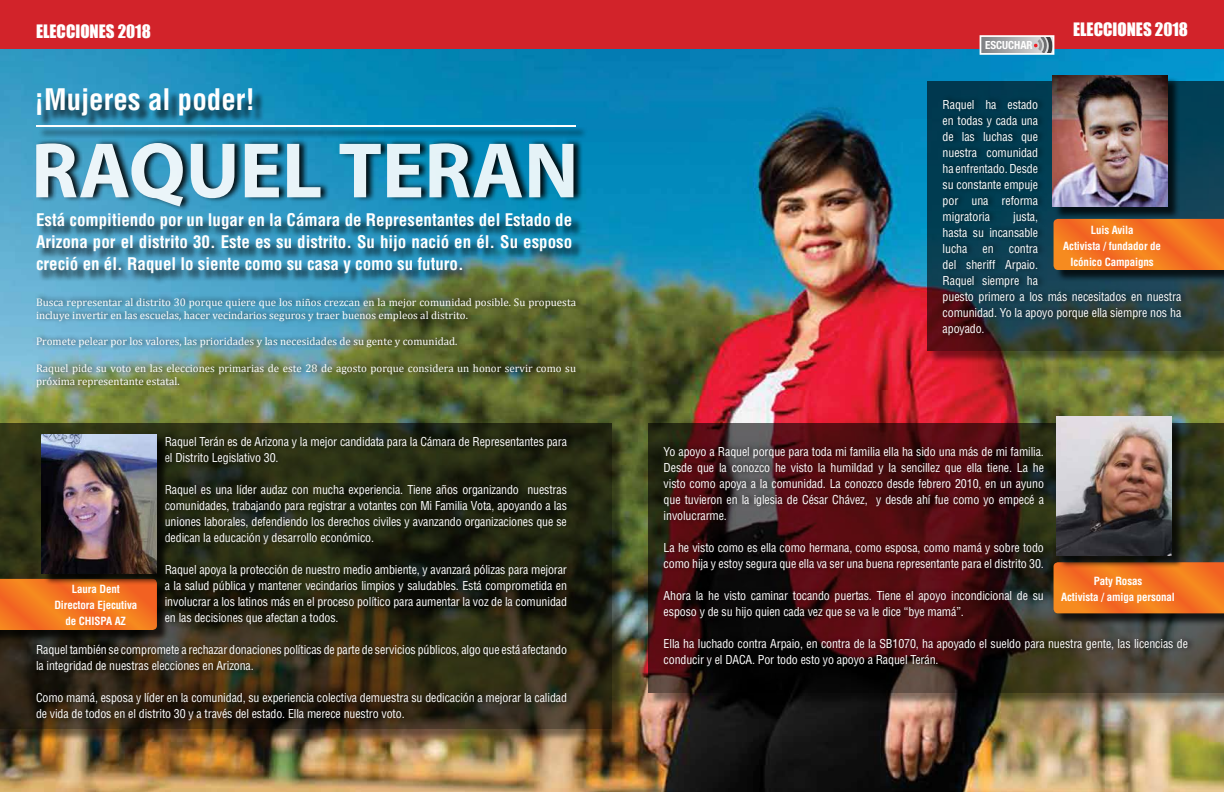
<style>
.page{position:relative;width:1224px;height:792px;background:#fff}
.page>*{position:absolute;margin:0;border:0;box-sizing:border-box;transform-origin:0 0}
.t1{font:700 111px "Myriad Arabic";color:#fff}
.t2{font:700 condensed 29px "Helvetica";color:#fff}
.t3{font:700 condensed 17px/22px "Helvetica";color:#fff;text-align:justify}
.t4{font:17px "Impact";color:#fff}
.t5{font:condensed 12px/16px "Helvetica";letter-spacing:-.01em;color:#fff}
.t6{font:700 condensed 11.2px "Helvetica Neue";color:#fff}
.t7{font:11px/13.2px "Cambria";color:#fff}
.t8{font:700 condensed 11px/16px "Helvetica";letter-spacing:-.01em;color:#fff;text-align:center}
</style>
<div class="page">
<img style="left:0;top:49px;width:1224px;height:743px">
<div style="left:0;top:424px;width:625px;height:318px;background:#000;opacity:.75"></div>
<svg style="left:0;top:423px;width:612px;height:306px;background:#282813"></svg>
<div style="left:928px;top:82px;width:296px;height:282px;background:#000;opacity:.75"></div>
<svg style="left:927px;top:81px;width:297px;height:270px;background:#1b3941"></svg>
<div style="left:650px;top:424px;width:574px;height:282px;background:#000;opacity:.75"></div>
<svg style="left:648px;top:423px;width:576px;height:270px;background:#38271d"></svg>
<div style="left:35px;top:292px;width:549px;height:100px;background:#000;opacity:.75"></div>
<div style="left:0;top:0;width:621px;height:49px;background:#d2232a"></div>
<div style="left:603px;top:0;width:621px;height:49px;background:#d2232a"></div>
<svg style="left:983px;top:38px;width:68px;height:14px"></svg>
<div style="left:980px;top:35px;width:74px;height:20px;border:2px solid #fff"></div>
<svg style="left:35px;top:138px;width:548px;height:74px;background:#176482"></svg>
<div style="left:39px;top:90px;width:225px;height:38px;background:#000;opacity:.75"></div>
<div style="left:38px;top:214px;width:546px;height:71px;background:#000;opacity:.75"></div>
<div style="left:38px;top:126px;width:550px;height:13px;background:#000;opacity:.75"></div>
<hr style="left:36px;top:125px;width:540px;height:2px;background:#fff">
<div style="left:0;top:580px;width:169px;height:63px;background:#000;opacity:.75"></div>
<svg style="left:0;top:579px;width:34px;height:51px;background:#f37420"></svg>
<div style="left:1055px;top:220px;width:169px;height:63px;background:#000;opacity:.75"></div>
<svg style="left:1189px;top:219px;width:35px;height:51px;background:#f37720"></svg>
<div style="left:1055px;top:564px;width:169px;height:62px;background:#000;opacity:.75"></div>
<svg style="left:1196px;top:562px;width:28px;height:51px"></svg>
<div style="left:34px;top:432px;width:541px;height:294px;background:#000;opacity:.75"></div>
<div style="left:941px;top:94px;width:248px;height:246px;background:#000;opacity:.75"></div>
<div style="left:662px;top:441px;width:534px;height:230px;background:#000;opacity:.75"></div>
<div style="left:43px;top:436px;width:126px;height:150px;background:#000;opacity:.75"></div>
<img style="left:42px;top:434px;width:114px;height:139px">
<div style="left:1054px;top:77px;width:126px;height:142px;background:#000;opacity:.75"></div>
<img style="left:1053px;top:75px;width:114px;height:132px">
<div style="left:1058px;top:419px;width:126px;height:149px;background:#000;opacity:.75"></div>
<img style="left:1057px;top:417px;width:114px;height:139px">
<h3 class="t4" style="left:36px;top:18px;width:116px">ELECCIONES 2018</h3>
<h2 class="t2" style="left:34px;top:81px;width:222px">¡Mujeres al poder!</h2>
<h1 class="t1" style="left:31px;top:94px;width:549px">RAQUEL TERAN</h1>
<h3 class="t3" style="left:36px;top:208px;width:538px">Está compitiendo por un lugar en la Cámara de Representantes del Estado de Arizona por el distrito 30. Este es su distrito. Su hijo nació en él. Su esposo creció en él. Raquel lo siente como su casa y como su futuro.</h3>
<p class="t7" style="left:36px;top:295px;width:542px">Busca representar al distrito 30 porque quiere que los niños crezcan en la mejor comunidad posible. Su propuesta incluye invertir en las escuelas, hacer vecindarios seguros y traer buenos empleos al distrito.</p>
<p class="t7" style="left:36px;top:335px;width:423px">Promete pelear por los valores, las prioridades y las necesidades de su gente y comunidad.</p>
<p class="t7" style="left:36px;top:361px;width:542px">Raquel pide su voto en las elecciones primarias de este 28 de agosto porque considera un honor servir como su próxima representante estatal.</p>
<p class="t5" style="left:165px;top:434px;width:404px">Raquel Terán es de Arizona y la mejor candidata para la Cámara de Representantes para el Distrito Legislativo 30.</p>
<p class="t5" style="left:165px;top:482px;width:404px;text-align:justify">Raquel es una líder audaz con mucha experiencia. Tiene años organizando nuestras comunidades, trabajando para registrar a votantes con Mi Familia Vota, apoyando a las uniones laborales, defendiendo los derechos civiles y avanzando organizaciones que se dedican la educación y desarrollo económico.</p>
<p class="t5" style="left:165px;top:562px;width:404px;text-align:justify">Raquel apoya la protección de nuestro medio ambiente, y avanzará pólizas para mejorar a la salud pública y mantener vecindarios limpios y saludables. Está comprometida en involucrar a los latinos más en el proceso político para aumentar la voz de la comunidad en las decisiones que afectan a todos.</p>
<p class="t5" style="left:36px;top:642px;width:533px">Raquel también se compromete a rechazar donaciones políticas de parte de servicios públicos, algo que está afectando la integridad de nuestras elecciones en Arizona.</p>
<p class="t5" style="left:36px;top:690px;width:533px">Como mamá, esposa y líder en la comunidad, su experiencia colectiva demuestra su dedicación a mejorar la calidad de vida de todos en el distrito 30 y a través del estado. Ella merece nuestro voto.</p>
<p class="t8" style="left:54px;top:581px;width:84px">Laura Dent<br>Directora Ejecutiva de CHISPA AZ</p>
<p class="t6" style="left:985px;top:38px;width:49px">ESCUCHAR</p>
<h3 class="t4" style="left:1073px;top:16px;width:116px">ELECCIONES 2018</h3>
<p class="t5" style="left:943px;top:96px;width:97px;text-align:justify">Raquel ha estado en todas y cada una de las luchas que nuestra comunidad ha enfrentado. Desde su constante empuje por una reforma migratoria</p>
<p class="t5" style="left:943px;top:208px;width:97px;text-align:justify;text-indent:70px">justa, hasta su incansable lucha</p>
<p class="t8" style="left:1063px;top:222px;width:99px">Luis Avila<br>Activista / fundador de<br>Icónico Campaigns</p>
<p class="t5" style="left:943px;top:240px;width:240px;text-indent:66px">contra<br>del sheriff Arpaio.<br>Raquel siempre ha<br>puesto primero a los más necesitados en nuestra comunidad. Yo la apoyo porque ella siempre nos ha apoyado.</p>
<p class="t5" style="left:983px;top:240px;width:13px">en</p>
<p class="t5" style="left:664px;top:443px;width:382px;text-align:justify">Yo apoyo a Raquel porque para toda mi familia ella ha sido una más de mi familia.<br>Desde que la conozco he visto la humildad y la sencillez que ella tiene. La he visto como apoya a la comunidad. La conozco desde febrero 2010, en un ayuno que tuvieron en la iglesia de César Chávez, y desde ahí fue como yo empecé a involucrarme.</p>
<p class="t5" style="left:664px;top:539px;width:382px">La he visto como es ella como hermana, como esposa, como mamá y sobre todo como hija y estoy segura que ella va ser una buena representante para el distrito 30.</p>
<p class="t5" style="left:664px;top:587px;width:382px">Ahora la he visto caminar tocando puertas. Tiene el apoyo incondicional de su esposo y de su hijo quien cada vez que se va le dice “bye mamá”.</p>
<p class="t5" style="left:664px;top:635px;width:526px">Ella ha luchado contra Arpaio, en contra de la SB1070, ha apoyado el sueldo para nuestra gente, las licencias de conducir y el DACA. Por todo esto yo apoyo a Raquel Terán.</p>
<p class="t8" style="left:1061px;top:573px;width:115px">Paty Rosas<br>Activista / amiga personal</p>
</div>
